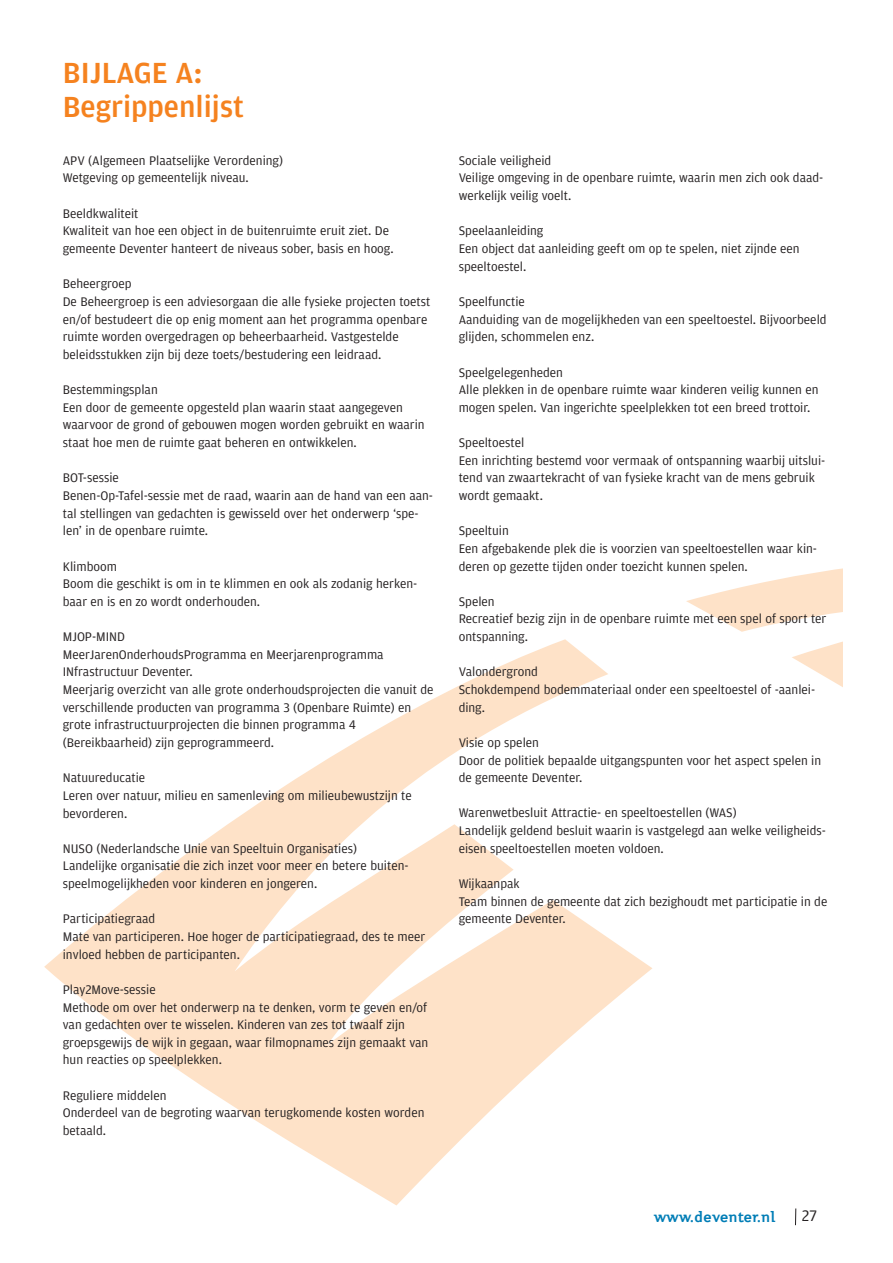
<style>
.page{position:relative;width:893px;height:1263px;background:#fff}
.page>*{position:absolute;margin:0;border:0;box-sizing:border-box;transform-origin:0 0}
.t1{font:500 30.9px/33.8px "Amplitude";color:#f5821f}
.t2{font:700 17.7px "Jeunesse";color:#007db6}
.t3{font:16.2px "Amplitude";color:#231f20}
.t4{font:13.2px/17.7px "Amplitude";color:#231f20}
</style>
<div class="page">
<svg style="left:44px;top:568px;width:798px;height:637px"></svg>
<svg style="left:795px;top:1209px;width:1px;height:16px"></svg>
<h1 class="t1" style="left:63px;top:58px;width:183px">BIJLAGE A:<br>Begrippenlijst</h1>
<p class="t4" style="left:63px;top:152px;width:222px">APV (Algemeen Plaatselijke Verordening)<br>Wetgeving op gemeentelijk niveau.</p>
<p class="t4" style="left:63px;top:205px;width:332px">Beeldkwaliteit<br>Kwaliteit van hoe een object in de buitenruimte eruit ziet. De gemeente Deventer hanteert de niveaus sober, basis en hoog.</p>
<p class="t4" style="left:63px;top:276px;width:369px">Beheergroep<br>De Beheergroep is een adviesorgaan die alle fysieke projecten toetst en/of bestudeert die op enig moment aan het programma openbare ruimte worden overgedragen op beheerbaarheid. Vastgestelde beleidsstukken zijn bij deze toets/bestudering een leidraad.</p>
<p class="t4" style="left:63px;top:382px;width:363px">Bestemmingsplan<br>Een door de gemeente opgesteld plan waarin staat aangegeven waarvoor de grond of gebouwen mogen worden gebruikt en waarin staat hoe men de ruimte gaat beheren en ontwikkelen.</p>
<p class="t4" style="left:63px;top:470px;width:372px">BOT-sessie<br>Benen-Op-Tafel-sessie met de raad, waarin aan de hand van een aan&shy;tal stellingen van gedachten is gewisseld over het onderwerp ‘spe&shy;len’ in de openbare ruimte.</p>
<p class="t4" style="left:63px;top:558px;width:356px">Klimboom<br>Boom die geschikt is om in te klimmen en ook als zodanig herken&shy;baar en is en zo wordt onderhouden.</p>
<p class="t4" style="left:63px;top:629px;width:372px">MJOP-MIND<br>MeerJarenOnderhoudsProgramma en Meerjarenprogramma INfrastructuur Deventer.<br>Meerjarig overzicht van alle grote onderhoudsprojecten die vanuit de verschillende producten van programma 3 (Openbare Ruimte) en grote infrastructuurprojecten die binnen programma 4 (Bereikbaarheid) zijn geprogrammeerd.</p>
<p class="t4" style="left:63px;top:770px;width:350px">Natuureducatie<br>Leren over natuur, milieu en samenleving om milieubewustzijn te bevorderen.</p>
<p class="t4" style="left:63px;top:840px;width:347px">NUSO (Nederlandsche Unie van Speeltuin Organisaties)<br>Landelijke organisatie die zich inzet voor meer en betere buiten&shy;speelmogelijkheden voor kinderen en jongeren.</p>
<p class="t4" style="left:63px;top:911px;width:364px">Participatiegraad<br>Mate van participeren. Hoe hoger de participatiegraad, des te meer invloed hebben de participanten.</p>
<p class="t4" style="left:63px;top:981px;width:367px">Play2Move-sessie<br>Methode om over het onderwerp na te denken, vorm te geven en/of van gedachten over te wisselen. Kinderen van zes tot twaalf zijn groepsgewijs de wijk in gegaan, waar filmopnames zijn gemaakt van hun reacties op speelplekken.</p>
<p class="t4" style="left:63px;top:1087px;width:363px">Reguliere middelen<br>Onderdeel van de begroting waarvan terugkomende kosten worden betaald.</p>
<p class="t4" style="left:459px;top:152px;width:366px">Sociale veiligheid<br>Veilige omgeving in de openbare ruimte, waarin men zich ook daad&shy;werkelijk veilig voelt.</p>
<p class="t4" style="left:459px;top:223px;width:342px">Speelaanleiding<br>Een object dat aanleiding geeft om op te spelen, niet zijnde een speeltoestel.</p>
<p class="t4" style="left:459px;top:294px;width:369px">Speelfunctie<br>Aanduiding van de mogelijkheden van een speeltoestel. Bijvoorbeeld glijden, schommelen enz.</p>
<p class="t4" style="left:459px;top:364px;width:361px">Speelgelegenheden<br>Alle plekken in de openbare ruimte waar kinderen veilig kunnen en mogen spelen. Van ingerichte speelplekken tot een breed trottoir.</p>
<p class="t4" style="left:459px;top:435px;width:368px">Speeltoestel<br>Een inrichting bestemd voor vermaak of ontspanning waarbij uitslui&shy;tend van zwaartekracht of van fysieke kracht van de mens gebruik wordt gemaakt.</p>
<p class="t4" style="left:459px;top:523px;width:360px">Speeltuin<br>Een afgebakende plek die is voorzien van speeltoestellen waar kin&shy;deren op gezette tijden onder toezicht kunnen spelen.</p>
<p class="t4" style="left:459px;top:593px;width:369px">Spelen<br>Recreatief bezig zijn in de openbare ruimte met een spel of sport ter ontspanning.</p>
<p class="t4" style="left:459px;top:664px;width:358px">Valondergrond<br>Schokdempend bodemmateriaal onder een speeltoestel of -aanlei&shy;ding.</p>
<p class="t4" style="left:459px;top:735px;width:364px">Visie op spelen<br>Door de politiek bepaalde uitgangspunten voor het aspect spelen in de gemeente Deventer.</p>
<p class="t4" style="left:459px;top:805px;width:369px">Warenwetbesluit Attractie- en speeltoestellen (WAS)<br>Landelijk geldend besluit waarin is vastgelegd aan welke veiligheids&shy;eisen speeltoestellen moeten voldoen.</p>
<p class="t4" style="left:459px;top:876px;width:370px">Wijkaanpak<br>Team binnen de gemeente dat zich bezighoudt met participatie in de gemeente Deventer.</p>
<h2 class="t2" style="left:654px;top:1209px;width:123px">www.deventer.nl</h2>
<p class="t3" style="left:802px;top:1210px;width:17px">27</p>
</div>
